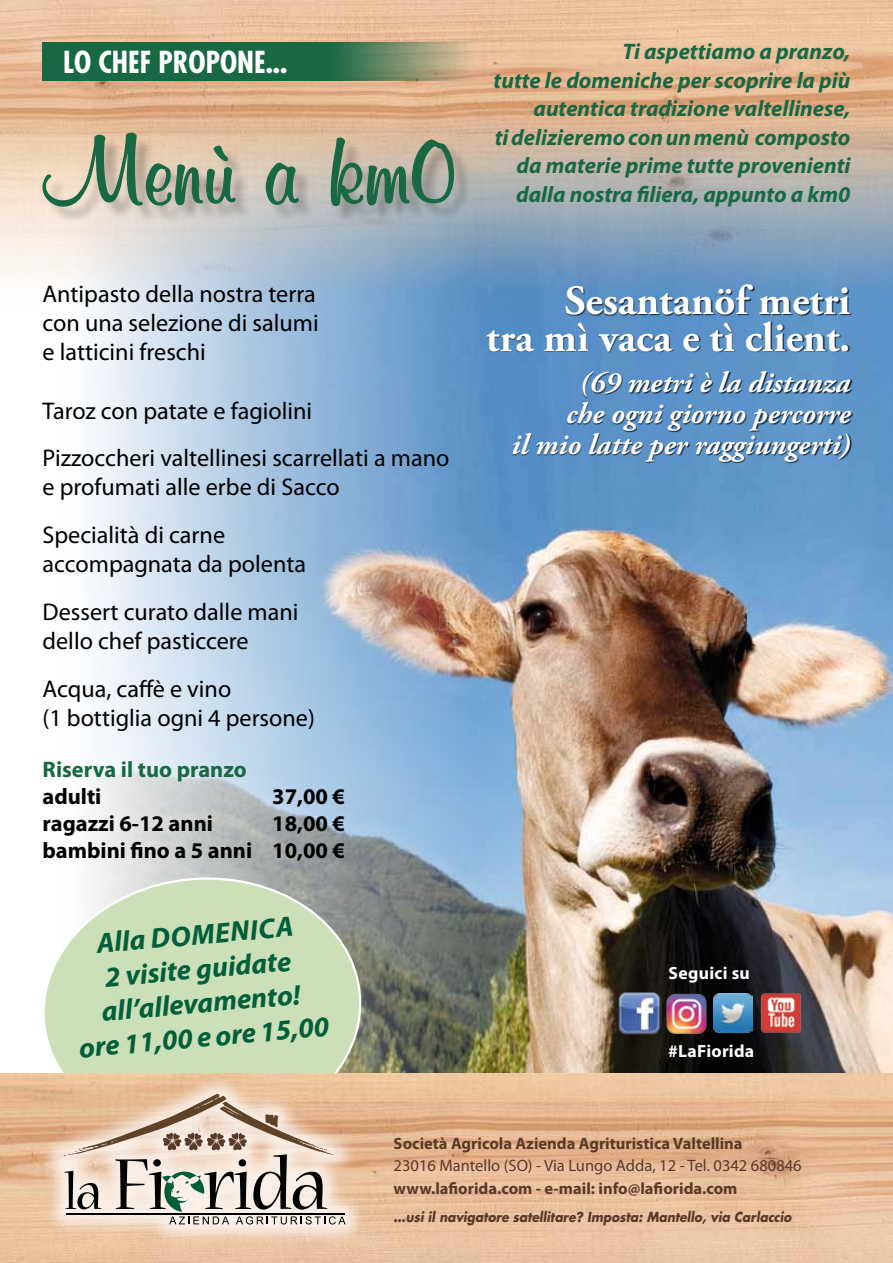
<style>
.page{position:relative;width:893px;height:1263px;background:#fff}
.page>*{position:absolute;margin:0;border:0;box-sizing:border-box;transform-origin:0 0}
.t1{font:100.5px "Mural Script";color:#186844}
.t2{font:700 41.7px/36.3px "Adobe Garamond Pro";color:#fff;text-align:right}
.t3{font:700 condensed 29.55px "Futura";color:#fff}
.t4{font:italic 700 29.4px/30.9px "Adobe Garamond Pro";color:#fff;text-align:right}
.t5{font:italic 700 28.5px/34.2px "Myriad Pro";color:#035f39;text-align:center}
.t6{font:24.15px/47.7px "Myriad Pro";color:#000}
.t7{font:italic 700 22.5px/28.5px "Myriad Pro";color:#186844;text-align:right}
.t8{font:700 22.5px/27px "Myriad Pro";color:#000;text-align:right}
.t9{font:700 22.5px "Myriad Pro";color:#186844}
.t10{font:700 17.7px "Myriad Pro";letter-spacing:.015em;color:#fff}
.t11{font:700 16.5px "Myriad Pro";color:#5b3928}
.t12{font:16.5px "Myriad Pro";color:#5b3928}
.t13{font:italic 700 13.5px "Futura";color:#5b3928;scale:.9 1}
</style>
<div class="page">
<img style="left:92px;top:312px;width:801px;height:761px">
<svg style="left:44px;top:872px;width:322px;height:201px;background:#cadaba"></svg>
<img style="left:0;top:0;width:893px;height:312px">
<img style="left:0;top:1073px;width:893px;height:190px">
<div style="left:35px;top:1070px;width:330px;height:174px;background:#fff;opacity:.75"></div>
<svg style="left:59px;top:1094px;width:287px;height:130px;background:#cbb9a8"></svg>
<svg style="left:43px;top:43px;width:443px;height:38px;background:#3e7753"></svg>
<div style="left:45px;top:135px;width:427px;height:89px;background:#000;opacity:.25"></div>
<svg style="left:42px;top:129px;width:194px;height:78px;background:#c7bca4"></svg>
<svg style="left:265px;top:162px;width:35px;height:43px;background:#a4ab9c"></svg>
<svg style="left:330px;top:137px;width:125px;height:71px;background:#a4a696"></svg>
<div style="left:487px;top:285px;width:366px;height:179px;background:#000;opacity:.75"></div>
<img style="left:618px;top:992px;width:43px;height:43px">
<img style="left:714px;top:993px;width:39px;height:39px">
<img style="left:665px;top:991px;width:44px;height:44px">
<img style="left:761px;top:992px;width:40px;height:41px">
<p class="t3" style="left:63px;top:43px;width:226px">LO CHEF PROPONE...</p>
<h1 class="t1" style="left:44px;top:115px;width:414px">Menù a km0</h1>
<p class="t6" style="left:43px;top:279px;width:278px;line-height:29.1px;text-align:justify">Antipasto della nostra terra con una selezione di salumi e latticini freschi</p>
<p class="t6" style="left:43px;top:386px;width:408px">Taroz con patate e fagiolini<br>Pizzoccheri valtellinesi scarrellati a mano</p>
<p class="t6" style="left:43px;top:463px;width:299px">e profumati alle erbe di Sacco<br>Specialità di carne</p>
<p class="t6" style="left:43px;top:540px;width:265px">accompagnata da polenta<br>Dessert curato dalle mani</p>
<p class="t6" style="left:43px;top:616px;width:208px">dello chef pasticcere<br>Acqua, caffè e vino</p>
<p class="t6" style="left:43px;top:693px;width:274px">(1 bottiglia ogni 4 persone)</p>
<p class="t9" style="left:43px;top:755px;width:206px">Riserva il tuo pranzo</p>
<p class="t8" style="left:43px;top:783px;width:60px">adulti</p>
<p class="t8" style="left:272px;top:783px;width:74px">37,00 €</p>
<p class="t8" style="left:43px;top:809px;width:172px">ragazzi 6-12 anni</p>
<p class="t8" style="left:43px;top:809px;width:304px">18,00 €<br>bambini fino a 5 anni 10,00 €</p>
<p class="t5" style="left:69px;top:928px;width:252px;rotate:-5deg">Alla domenica<br>2 visite guidate all’allevamento!<br>ore 11,00 e ore 15,00</p>
<p class="t7" style="left:494px;top:37px;width:358px">Ti aspettiamo a pranzo,<br>tutte le domeniche per scoprire la più autentica tradizione valtellinese,<br>ti delizieremo con un menù composto da materie prime tutte provenienti dalla nostra filiera, appunto a km0</p>
<h2 class="t2" style="left:486px;top:284px;width:366px">Sesantanöf metri<br>tra mì vaca e tì client.</h2>
<p class="t4" style="left:511px;top:368px;width:341px">(69 metri è la distanza<br>che ogni giorno percorre<br>il mio latte per raggiungerti)</p>
<p class="t10" style="left:669px;top:961px;width:83px">Seguici su</p>
<p class="t10" style="left:668px;top:1039px;width:88px">#LaFiorida</p>
<p class="t11" style="left:394px;top:1132px;width:351px">Società Agricola Azienda Agrituristica Valtellina</p>
<p class="t12" style="left:394px;top:1156px;width:410px">23016 Mantello (SO) - Via Lungo Adda, 12 - Tel. 0342 680846</p>
<p class="t11" style="left:394px;top:1177px;width:345px">www.lafiorida.com - e-mail: info@lafiorida.com</p>
<p class="t13" style="left:394px;top:1207px;width:443px">…usi il navigatore satellitare? Imposta: Mantello, via Carlaccio</p>
</div>
